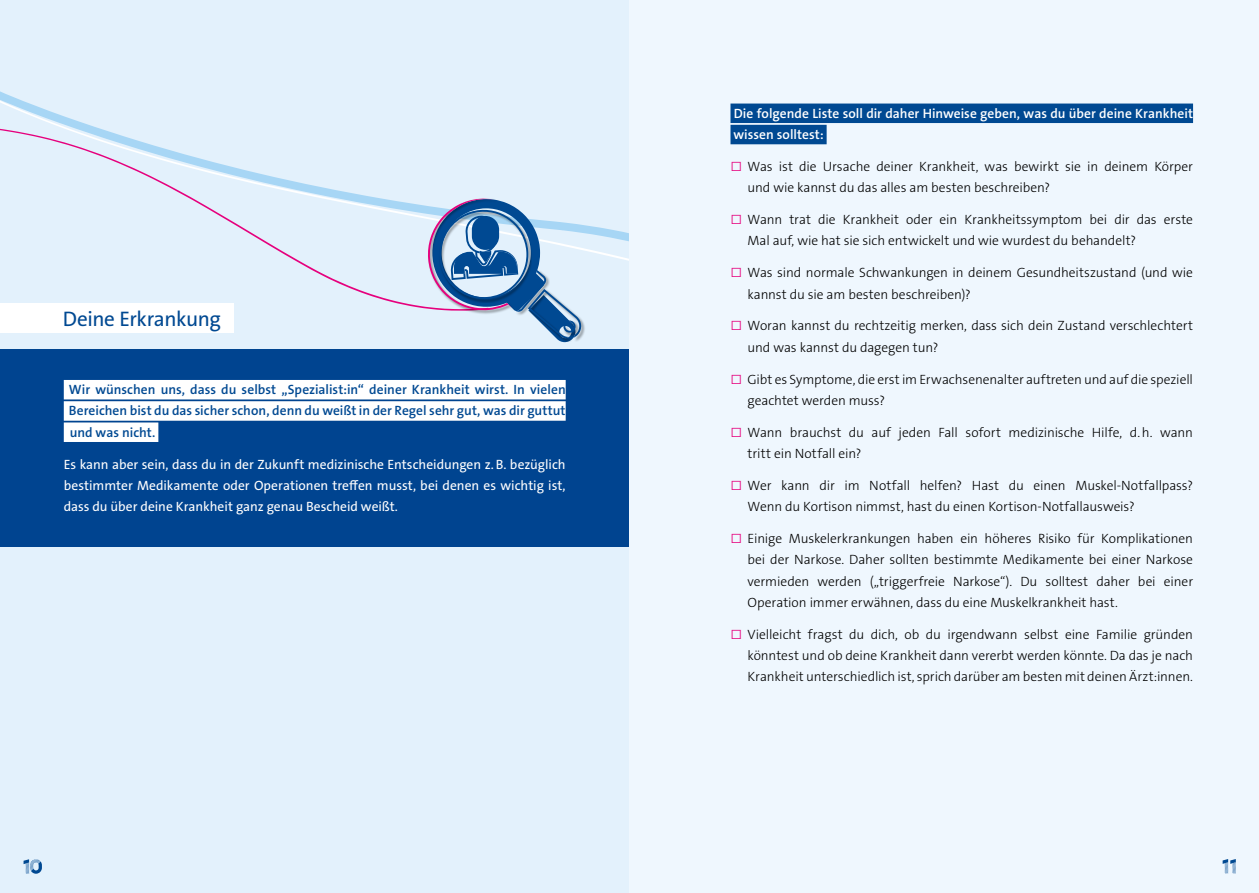
<style>
.page{position:relative;width:1259px;height:893px;background:#fff}
.page>*{position:absolute;margin:0;border:0;box-sizing:border-box;transform-origin:0 0}
.t1{font:21.15px "The Sans Os F";letter-spacing:-.025em;color:#004992}
.t2{font:300 13.5px/21.3px "The Sans Os F";letter-spacing:-.005em;color:#000}
.t3{font:13.5px/21.3px "The Sans Os F";letter-spacing:-.005em;color:#fff;text-align:justify}
.t4{font:600 13.5px/21.3px "The Sans Os F";color:#004992;text-align:justify}
.t5{font:600 13.5px/21.3px "The Sans Os F";letter-spacing:.005em;color:#fff}
.s1{color:#e6007d}
</style>
<div class="page">
<div style="left:0;top:0;width:629px;height:893px;background:#e3f1fc"></div>
<div style="left:0;top:349px;width:629px;height:197px;background:#004992"></div>
<div style="left:64px;top:380px;width:502px;height:19px;background:#fff"></div>
<div style="left:64px;top:401px;width:502px;height:20px;background:#fff"></div>
<div style="left:64px;top:422px;width:94px;height:20px;background:#fff"></div>
<svg style="left:0;top:91px;width:629px;height:300px"></svg>
<div style="left:0;top:303px;width:234px;height:30px;background:#fff"></div>
<div style="left:629px;top:0;width:630px;height:893px;background:#eff7fe"></div>
<div style="left:730px;top:104px;width:463px;height:19px;background:#004992"></div>
<div style="left:730px;top:125px;width:96px;height:19px;background:#004992"></div>
<div style="left:527px;top:289px;width:58px;height:53px;background:#000;opacity:.45"></div>
<svg style="left:427px;top:198px;width:154px;height:144px"></svg>
<svg style="left:24px;top:859px;width:18px;height:15px"></svg>
<svg style="left:1222px;top:859px;width:14px;height:15px"></svg>
<h1 class="t1" style="left:63px;top:305px;width:159px">Deine Erkrankung</h1>
<p class="t4" style="left:69px;top:379px;width:498px">Wir wünschen uns, dass du selbst „Spezialist:in“ deiner Krankheit wirst. In vielen Bereichen bist du das sicher schon, denn du weißt in der Regel sehr gut, was dir guttut und was nicht.</p>
<p class="t3" style="left:64px;top:453px;width:503px">Es kann aber sein, dass du in der Zukunft medizinische Entscheidungen z.B. bezüglich bestimmter Medikamente oder Operationen treffen musst, bei denen es wichtig ist, dass du über deine Krankheit ganz genau Bescheid weißt.</p>
<p class="t5" style="left:733px;top:103px;width:461px">Die folgende Liste soll dir daher Hinweise geben, was du über deine Krankheit wissen solltest:</p>
<p class="t2" style="left:747px;top:156px;width:447px;text-indent:-17px"><span class="s1">□</span> Was ist die Ursache deiner Krankheit, was bewirkt sie in deinem Körper und wie kannst du das alles am besten beschreiben?</p>
<p class="t2" style="left:747px;top:209px;width:447px;text-indent:-17px"><span class="s1">□</span> Wann trat die Krankheit oder ein Krankheitssymptom bei dir das erste<br>Mal auf, wie hat sie sich entwickelt und wie wurdest du behandelt?</p>
<p class="t2" style="left:747px;top:262px;width:447px;text-indent:-17px"><span class="s1">□</span> Was sind normale Schwankungen in deinem Gesundheitszustand (und wie kannst du sie am besten beschreiben)?</p>
<p class="t2" style="left:747px;top:315px;width:447px;text-indent:-17px"><span class="s1">□</span> Woran kannst du rechtzeitig merken, dass sich dein Zustand verschlechtert und was kannst du dagegen tun?</p>
<p class="t2" style="left:747px;top:368px;width:447px;text-indent:-17px"><span class="s1">□</span> Gibt es Symptome, die erst im Erwachsenenalter auftreten und auf die speziell geachtet werden muss?</p>
<p class="t2" style="left:747px;top:422px;width:447px;text-indent:-17px"><span class="s1">□</span> Wann brauchst du auf jeden Fall sofort medizinische Hilfe, d.h. wann tritt ein Notfall ein?</p>
<p class="t2" style="left:747px;top:475px;width:447px;text-indent:-17px"><span class="s1">□</span> Wer kann dir im Notfall helfen? Hast du einen Muskel-Notfallpass?<br>Wenn du Kortison nimmst, hast du einen Kortison-Notfallausweis?</p>
<p class="t2" style="left:747px;top:528px;width:447px;text-align:justify;text-indent:-17px"><span class="s1">□</span> Einige Muskelerkrankungen haben ein höheres Risiko für Komplikationen bei der Narkose. Daher sollten bestimmte Medikamente bei einer Narkose vermieden werden („triggerfreie Narkose“). Du solltest daher bei einer Operation immer erwähnen, dass du eine Muskelkrankheit hast.</p>
<p class="t2" style="left:747px;top:624px;width:447px;text-align:justify;text-indent:-17px"><span class="s1">□</span> Vielleicht fragst du dich, ob du irgendwann selbst eine Familie gründen könntest und ob deine Krankheit dann vererbt werden könnte. Da das je nach Krankheit unterschiedlich ist, sprich darüber am besten mit deinen Ärzt:innen.</p>
</div>
